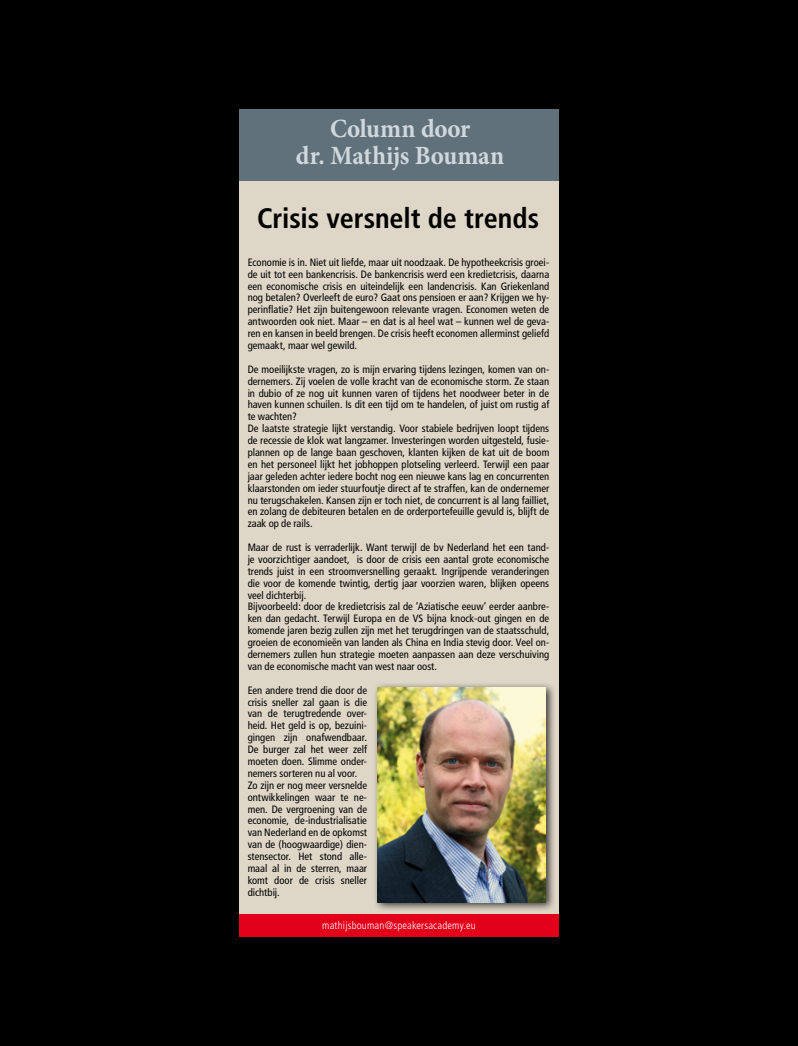
<style>
.page{position:relative;width:798px;height:1046px;background:#fff}
.page>*{position:absolute;margin:0;border:0;box-sizing:border-box;transform-origin:0 0}
.t1{font:700 condensed 28.12px "Frutiger";letter-spacing:-.005em;color:#000}
.t2{font:700 26.25px/26.9px "Minion Pro";letter-spacing:-.005em;color:#d1d8dd;text-align:center;scale:.95 1}
.t3{font:condensed 10.62px/11.9px "Frutiger";color:#000}
.t4{font:300 condensed 10.62px "Frutiger";letter-spacing:.02em;color:#fff}
</style>
<div class="page">
<div style="left:0;top:0;width:797px;height:1045px;background:#000"></div>
<div style="left:239px;top:110px;width:319px;height:825px;background:#ded6c7"></div>
<div style="left:239px;top:110px;width:319px;height:71px;background:#61717b"></div>
<div style="left:372px;top:682px;width:183px;height:230px;background:#000;opacity:.75"></div>
<img style="left:377px;top:687px;width:168px;height:215px">
<div style="left:239px;top:913px;width:319px;height:23px;background:#e2001a"></div>
<h2 class="t2" style="left:296px;top:115px;width:221px">Column door<br>dr. Mathijs Bouman</h2>
<h1 class="t1" style="left:257px;top:201px;width:283px">Crisis versnelt de trends</h1>
<p class="t3" style="left:247px;top:256px;width:303px;text-align:justify">Economie is in. Niet uit liefde, maar uit noodzaak. De hypotheekcrisis groei&shy;de uit tot een bankencrisis. De bankencrisis werd een kredietcrisis, daarna een economische crisis en uiteindelijk een landencrisis. Kan Griekenland nog betalen? Overleeft de euro? Gaat ons pensioen er aan? Krijgen we hy&shy;perinflatie? Het zijn buitengewoon relevante vragen. Economen weten de antwoorden ook niet. Maar – en dat is al heel wat – kunnen wel de geva&shy;ren en kansen in beeld brengen. De crisis heeft economen allerminst geliefd gemaakt, maar wel gewild.</p>
<p class="t3" style="left:247px;top:363px;width:303px">De moeilijkste vragen, zo is mijn ervaring tijdens lezingen, komen van on&shy;dernemers. Zij voelen de volle kracht van de economische storm. Ze staan in dubio of ze nog uit kunnen varen of tijdens het noodweer beter in de haven kunnen schuilen. Is dit een tijd om te handelen, of juist om rustig af te wachten?<br>De laatste strategie lijkt verstandig. Voor stabiele bedrijven loopt tijdens de recessie de klok wat langzamer. Investeringen worden uitgesteld, fusie&shy;plannen op de lange baan geschoven, klanten kijken de kat uit de boom en het personeel lijkt het jobhoppen plotseling verleerd. Terwijl een paar jaar geleden achter iedere bocht nog een nieuwe kans lag en concurrenten klaarstonden om ieder stuurfoutje direct af te straffen, kan de ondernemer nu terugschakelen. Kansen zijn er toch niet, de concurrent is al lang failliet, en zolang de debiteuren betalen en de orderportefeuille gevuld is, blijft de zaak op de rails.</p>
<p class="t3" style="left:247px;top:541px;width:303px">Maar de rust is verraderlijk. Want terwijl de bv Nederland het een tand&shy;je voorzichtiger aandoet, is door de crisis een aantal grote economische trends juist in een stroomversnelling geraakt. Ingrijpende veranderingen die voor de komende twintig, dertig jaar voorzien waren, blijken opeens veel dichterbij.<br>Bijvoorbeeld: door de kredietcrisis zal de ‘Aziatische eeuw’ eerder aanbre&shy;ken dan gedacht. Terwijl Europa en de VS bijna knock-out gingen en de komende jaren bezig zullen zijn met het terugdringen van de staatsschuld, groeien de economieën van landen als China en India stevig door. Veel on&shy;dernemers zullen hun strategie moeten aanpassen aan deze verschuiving van de economische macht van west naar oost.</p>
<p class="t3" style="left:247px;top:684px;width:121px">Een andere trend die door de crisis sneller zal gaan is die van de terugtredende over&shy;heid. Het geld is op, bezuini&shy;gingen zijn onafwendbaar.<br>De burger zal het weer zelf moeten doen. Slimme onder&shy;nemers sorteren nu al voor.<br>Zo zijn er nog meer versnelde ontwikkelingen waar te ne&shy;men. De vergroening van de economie, de-industrialisatie van Nederland en de opkomst van de (hoogwaardige) dien&shy;stensector. Het stond alle&shy;maal al in de sterren, maar komt door de crisis sneller dichtbij.</p>
<p class="t4" style="left:322px;top:919px;width:155px">mathijsbouman@speakersacademy.eu</p>
</div>
